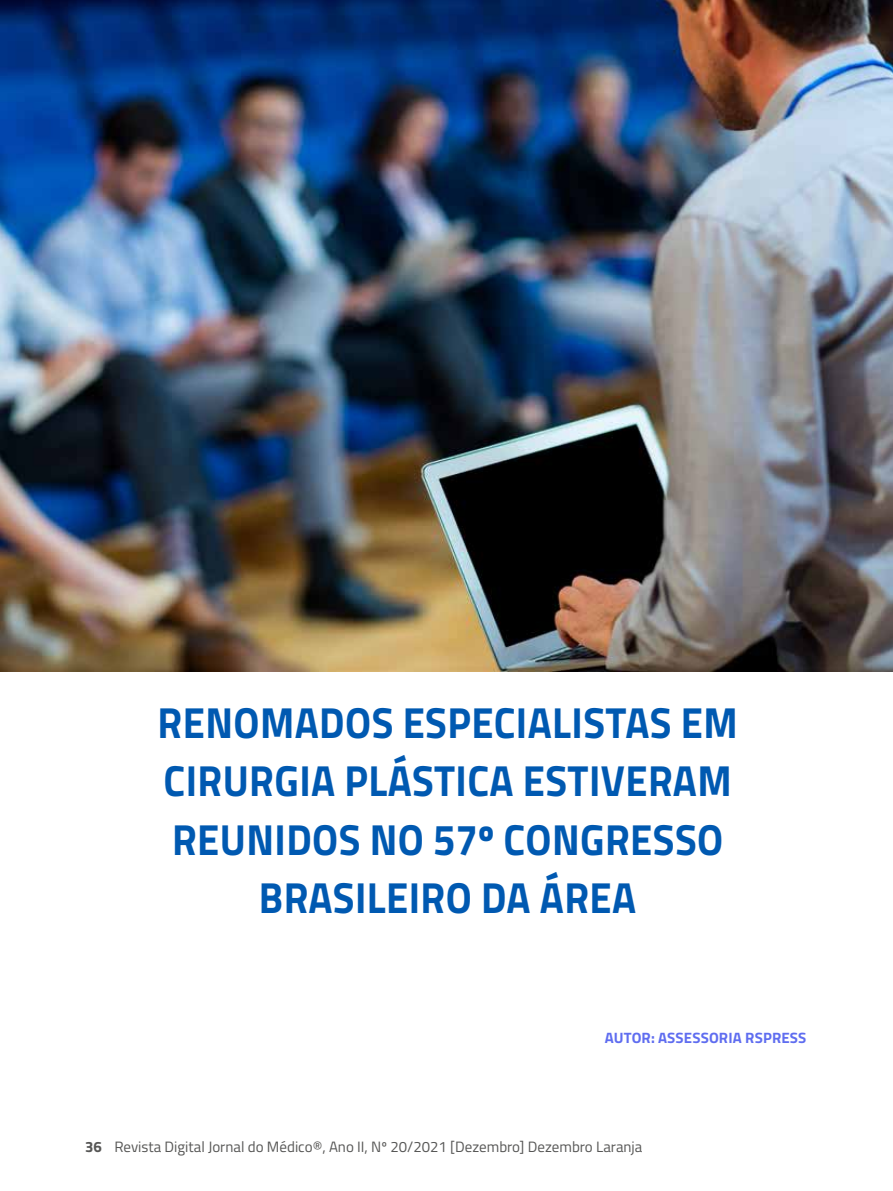
<style>
.page{position:relative;width:893px;height:1191px;background:#fff}
.page>*{position:absolute;margin:0;border:0;box-sizing:border-box;transform-origin:0 0}
.t1{font:700 43.5px/58.5px "Titillium";letter-spacing:.01em;color:#0059b1;text-align:center;scale:.92 1}
.t2{font:15px "Titillium";color:#575756}
.t3{font:700 15px "Titillium";letter-spacing:.01em;color:#5f6df0}
.s1{font-weight:700}
</style>
<div class="page">
<img style="left:1px;top:0;width:892px;height:671px">
<p class="t1" style="left:158px;top:691px;width:632px">RENOMADOS ESPECIALISTAS EM<br>CIRURGIA PLÁSTICA ESTIVERAM<br>REUNIDOS NO 57º CONGRESSO<br>BRASILEIRO DA ÁREA</p>
<p class="t3" style="left:605px;top:1026px;width:203px">AUTOR: ASSESSORIA RSPRESS</p>
<p class="t2" style="left:85px;top:1135px;width:559px"><span class="s1">36</span> Revista Digital Jornal do Médico®️, Ano II, Nº 20/2021 [Dezembro] Dezembro Laranja</p>
</div>
